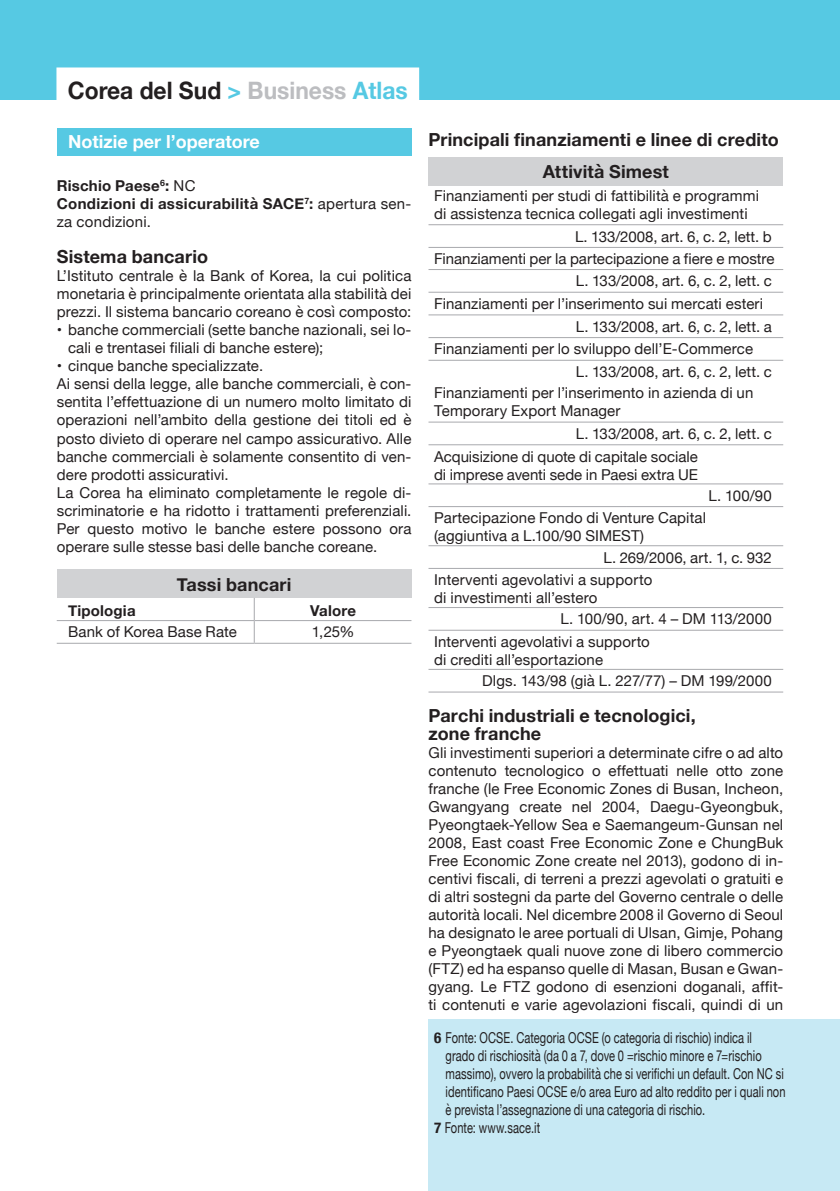
<style>
.page{position:relative;width:840px;height:1191px;background:#fff}
.page>*{position:absolute;margin:0;border:0;box-sizing:border-box;transform-origin:0 0}
.t1{font:700 24px "Helvetica Neue";color:#231f20;scale:.95 1}
.t2{font:700 18px "Helvetica Neue";letter-spacing:.01em;color:#231f20}
.t3{font:700 18px "Helvetica Neue";color:#fff}
.t4{font:15px/18px "Helvetica Neue";letter-spacing:.005em;color:#231f20;text-align:justify}
.t5{font:15px/18px "Helvetica Neue";letter-spacing:.005em;color:#231f20;scale:.74 1}
.t6{font:700 15px/18px "Helvetica Neue";letter-spacing:.02em;color:#231f20}
.s1{color:#56c9e3}
.s2{color:#bcbdc0}
.s3{font-weight:400}
.s4{font-weight:700;font-stretch:condensed}
</style>
<div class="page">
<div style="left:0;top:0;width:839px;height:99px;background:#56c9e3"></div>
<div style="left:57px;top:128px;width:354px;height:27px;background:#56c9e3"></div>
<div style="left:57px;top:569px;width:354px;height:29px;background:#d1d2d4"></div>
<hr style="left:57px;top:620px;width:197px;height:1px;background:#a8a9ad">
<hr style="left:254px;top:620px;width:157px;height:1px;background:#a8a9ad">
<svg style="left:253px;top:598px;width:1px;height:45px"></svg>
<hr style="left:57px;top:643px;width:197px;height:1px;background:#a8a9ad">
<hr style="left:254px;top:643px;width:157px;height:1px;background:#a8a9ad">
<div style="left:428px;top:157px;width:354px;height:29px;background:#d1d2d4"></div>
<hr style="left:428px;top:224px;width:197px;height:1px;background:#a8a9ad">
<hr style="left:625px;top:224px;width:157px;height:1px;background:#a8a9ad">
<hr style="left:428px;top:247px;width:197px;height:1px;background:#a8a9ad">
<hr style="left:625px;top:247px;width:157px;height:1px;background:#a8a9ad">
<hr style="left:428px;top:269px;width:197px;height:1px;background:#a8a9ad">
<hr style="left:625px;top:269px;width:157px;height:1px;background:#a8a9ad">
<hr style="left:428px;top:292px;width:197px;height:1px;background:#a8a9ad">
<hr style="left:625px;top:292px;width:157px;height:1px;background:#a8a9ad">
<hr style="left:428px;top:314px;width:197px;height:1px;background:#a8a9ad">
<hr style="left:625px;top:314px;width:157px;height:1px;background:#a8a9ad">
<hr style="left:428px;top:337px;width:197px;height:1px;background:#a8a9ad">
<hr style="left:625px;top:337px;width:157px;height:1px;background:#a8a9ad">
<hr style="left:428px;top:360px;width:197px;height:1px;background:#a8a9ad">
<hr style="left:625px;top:360px;width:157px;height:1px;background:#a8a9ad">
<hr style="left:428px;top:421px;width:197px;height:1px;background:#a8a9ad">
<hr style="left:625px;top:421px;width:157px;height:1px;background:#a8a9ad">
<hr style="left:428px;top:444px;width:197px;height:1px;background:#a8a9ad">
<hr style="left:625px;top:444px;width:157px;height:1px;background:#a8a9ad">
<hr style="left:428px;top:483px;width:197px;height:1px;background:#a8a9ad">
<hr style="left:625px;top:483px;width:157px;height:1px;background:#a8a9ad">
<hr style="left:428px;top:506px;width:197px;height:1px;background:#a8a9ad">
<hr style="left:625px;top:506px;width:157px;height:1px;background:#a8a9ad">
<hr style="left:428px;top:545px;width:197px;height:1px;background:#a8a9ad">
<hr style="left:625px;top:545px;width:157px;height:1px;background:#a8a9ad">
<hr style="left:428px;top:568px;width:197px;height:1px;background:#a8a9ad">
<hr style="left:625px;top:568px;width:157px;height:1px;background:#a8a9ad">
<hr style="left:428px;top:607px;width:197px;height:1px;background:#a8a9ad">
<hr style="left:625px;top:607px;width:157px;height:1px;background:#a8a9ad">
<hr style="left:428px;top:630px;width:197px;height:1px;background:#a8a9ad">
<hr style="left:625px;top:630px;width:157px;height:1px;background:#a8a9ad">
<hr style="left:428px;top:669px;width:197px;height:1px;background:#a8a9ad">
<hr style="left:625px;top:669px;width:157px;height:1px;background:#a8a9ad">
<hr style="left:428px;top:691px;width:197px;height:1px;background:#a8a9ad">
<hr style="left:625px;top:691px;width:157px;height:1px;background:#a8a9ad">
<div style="left:56px;top:67px;width:363px;height:36px;background:#fff"></div>
<div style="left:428px;top:1019px;width:411px;height:172px;background:#c7e9f4"></div>
<p class="t1" style="left:68px;top:72px;width:359px">Corea del Sud <span class="s1">&gt;</span> <span class="s2">Business</span> <span class="s1">Atlas</span></p>
<p class="t3" style="left:68px;top:127px;width:193px">Notizie per l’operatore</p>
<p class="t6" style="left:57px;top:177px;width:140px">Rischio Paese<sup>6</sup>: <span class="s3">NC</span></p>
<p class="t6" style="left:57px;top:195px;width:356px">Condizioni di assicurabilità SACE<sup>7</sup>: <span class="s3">apertura sen&shy;za condizioni.</span></p>
<p class="t2" style="left:57px;top:243px;width:153px">Sistema bancario</p>
<p class="t4" style="left:57px;top:268px;width:356px">L’Istituto centrale è la Bank of Korea, la cui politica monetaria è principalmente orientata alla stabilità dei prezzi. Il sistema bancario coreano è così composto:</p>
<p class="t4" style="left:68px;top:322px;width:344px;text-indent:-11px">• banche commerciali (sette banche nazionali, sei lo&shy;cali e trentasei filiali di banche estere);</p>
<p class="t4" style="left:57px;top:358px;width:208px">• cinque banche specializzate.</p>
<p class="t4" style="left:57px;top:376px;width:356px">Ai sensi della legge, alle banche commerciali, è con&shy;sentita l’effettuazione di un numero molto limitato di operazioni nell’ambito della gestione dei titoli ed è posto divieto di operare nel campo assicurativo. Alle banche commerciali è solamente consentito di ven&shy;dere prodotti assicurativi.</p>
<p class="t4" style="left:57px;top:484px;width:356px">La Corea ha eliminato completamente le regole di&shy;scriminatorie e ha ridotto i trattamenti preferenziali.<br>Per questo motivo le banche estere possono ora operare sulle stesse basi delle banche coreane.</p>
<p class="t2" style="left:177px;top:570px;width:116px">Tassi bancari</p>
<p class="t6" style="left:68px;top:602px;width:69px">Tipologia</p>
<p class="t6" style="left:310px;top:602px;width:48px">Valore</p>
<p class="t4" style="left:68px;top:623px;width:170px">Bank of Korea Base Rate</p>
<p class="t4" style="left:311px;top:623px;width:44px">1,25%</p>
<p class="t2" style="left:428px;top:125px;width:351px">Principali finanziamenti e linee di credito</p>
<p class="t2" style="left:542px;top:158px;width:128px">Attività Simest</p>
<p class="t4" style="left:434px;top:188px;width:326px">Finanziamenti per studi di fattibilità e programmi</p>
<p class="t4" style="left:434px;top:206px;width:315px">di assistenza tecnica collegati agli investimenti</p>
<p class="t4" style="left:574px;top:228px;width:198px">L. 133/2008, art. 6, c. 2, lett. b</p>
<p class="t4" style="left:434px;top:251px;width:342px">Finanziamenti per la partecipazione a fiere e mostre</p>
<p class="t4" style="left:575px;top:273px;width:197px">L. 133/2008, art. 6, c. 2, lett. c</p>
<p class="t4" style="left:434px;top:295px;width:330px">Finanziamenti per l’inserimento sui mercati esteri</p>
<p class="t4" style="left:575px;top:318px;width:197px">L. 133/2008, art. 6, c. 2, lett. a</p>
<p class="t4" style="left:434px;top:341px;width:320px">Finanziamenti per lo sviluppo dell’E-Commerce</p>
<p class="t4" style="left:575px;top:363px;width:197px">L. 133/2008, art. 6, c. 2, lett. c</p>
<p class="t4" style="left:434px;top:385px;width:320px">Finanziamenti per l’inserimento in azienda di un<br>Temporary Export Manager</p>
<p class="t4" style="left:575px;top:425px;width:197px">L. 133/2008, art. 6, c. 2, lett. c</p>
<p class="t4" style="left:434px;top:448px;width:265px">Acquisizione di quote di capitale sociale</p>
<p class="t4" style="left:434px;top:466px;width:265px">di imprese aventi sede in Paesi extra UE</p>
<p class="t4" style="left:708px;top:487px;width:65px">L. 100/90</p>
<p class="t4" style="left:434px;top:510px;width:273px">Partecipazione Fondo di Venture Capital</p>
<p class="t4" style="left:434px;top:528px;width:211px">(aggiuntiva a L.100/90 SIMEST)</p>
<p class="t4" style="left:603px;top:549px;width:170px">L. 269/2006, art. 1, c. 932</p>
<p class="t4" style="left:434px;top:572px;width:219px">Interventi agevolativi a supporto</p>
<p class="t4" style="left:434px;top:590px;width:165px">di investimenti all’estero</p>
<p class="t4" style="left:560px;top:611px;width:213px">L. 100/90, art. 4 – DM 113/2000</p>
<p class="t4" style="left:434px;top:633px;width:217px">Interventi agevolativi a supporto</p>
<p class="t4" style="left:434px;top:651px;width:170px">di crediti all’esportazione</p>
<p class="t4" style="left:482px;top:672px;width:291px">Dlgs. 143/98 (già L. 227/77) – DM 199/2000</p>
<p class="t2" style="left:428px;top:701px;width:268px">Parchi industriali e tecnologici,</p>
<p class="t2" style="left:428px;top:719px;width:114px">zone franche</p>
<p class="t4" style="left:428px;top:744px;width:356px">Gli investimenti superiori a determinate cifre o ad alto contenuto tecnologico o effettuati nelle otto zone franche (le Free Economic Zones di Busan, Incheon, Gwangyang create nel 2004, Daegu-Gyeongbuk, Pyeongtaek-Yellow Sea e Saemangeum-Gunsan nel 2008, East coast Free Economic Zone e ChungBuk Free Economic Zone create nel 2013), godono di in&shy;centivi fiscali, di terreni a prezzi agevolati o gratuiti e di altri sostegni da parte del Governo centrale o delle autorità locali. Nel dicembre 2008 il Governo di Seoul ha designato le aree portuali di Ulsan, Gimje, Pohang e Pyeongtaek quali nuove zone di libero commercio (FTZ) ed ha espanso quelle di Masan, Busan e Gwan&shy;gyang. Le FTZ godono di esenzioni doganali, affit&shy;ti contenuti e varie agevolazioni fiscali, quindi di un</p>
<p class="t5" style="left:445px;top:1029px;width:461px;text-indent:-11px"><span class="s4">6</span> Fonte: OCSE. Categoria OCSE (o categoria di rischio) indica il<br>grado di rischiosità (da 0 a 7, dove 0 =rischio minore e 7=rischio massimo), ovvero la probabilità che si verifichi un default. Con NC si identificano Paesi OCSE e/o area Euro ad alto reddito per i quali non è prevista l’assegnazione di una categoria di rischio.</p>
<p class="t5" style="left:434px;top:1119px;width:145px"><span class="s4">7</span> Fonte: www.sace.it</p>
</div>
